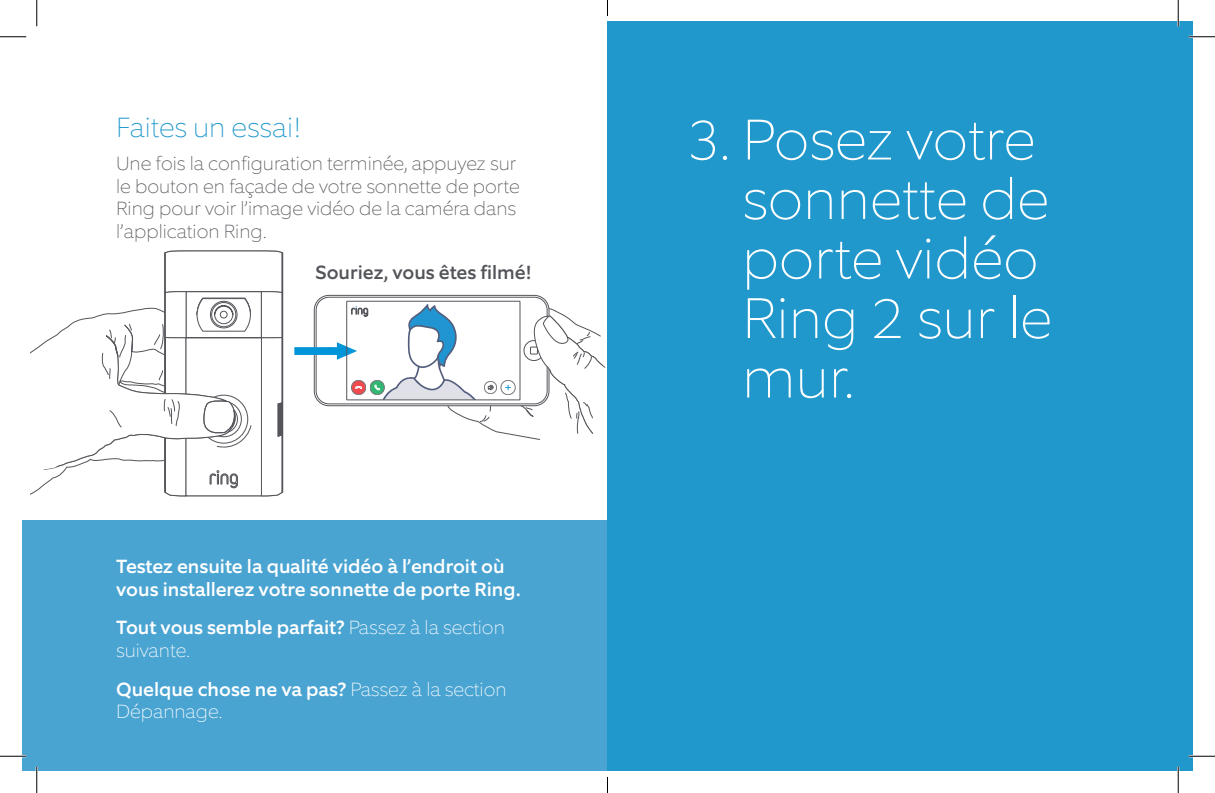
<style>
.page{position:relative;width:1215px;height:793px;background:#fff}
.page>*{position:absolute;margin:0;border:0;box-sizing:border-box;transform-origin:0 0}
.Big_Blue_Header{font:100 57.75px/59.5px "Equip";color:#fff}
.Big_Blue_Header-2{font:100 28px "Equip";color:#2198cc}
.Body_Copy{font:100 19.25px/22.8px "Equip";color:#54555a}
.Body_Copy-2{font:100 19.25px/22.8px "Equip";color:#fff}
.Body_Copy-3{font:500 19.25px/22.8px "Equip";color:#fff}
.Body_Copy-4{font:500 19.25px "Equip";color:#54555a}
.s1{font-weight:500}
</style>
<div class="page">
<div style="left:22px;top:520px;width:585px;height:251px;background:#4aa4d2"></div>
<div style="left:314px;top:295px;width:235px;height:111px;border:1px solid #54555a;border-radius:15px"></div>
<div style="left:316px;top:297px;width:231px;height:107px;border:1px solid #54555a;border-radius:13px"></div>
<svg style="left:294px;top:342px;width:63px;height:18px"></svg>
<svg style="left:30px;top:250px;width:254px;height:247px"></svg>
<div style="left:346px;top:301px;width:174px;height:99px;border:1px solid #54555a"></div>
<svg style="left:351px;top:380px;width:15px;height:15px"></svg>
<div style="left:351px;top:380px;width:15px;height:15px;border:1px solid #54555a;border-radius:50%"></div>
<svg style="left:370px;top:380px;width:14px;height:15px"></svg>
<div style="left:370px;top:380px;width:14px;height:15px;border:1px solid #54555a;border-radius:50%"></div>
<svg style="left:355px;top:386px;width:7px;height:3px"></svg>
<svg style="left:374px;top:304px;width:232px;height:136px"></svg>
<svg style="left:351px;top:306px;width:17px;height:10px"></svg>
<div style="left:607px;top:22px;width:586px;height:749px;background:#2198cc"></div>
<hr style="left:1188px;top:36px;width:26px;height:2px;background:#fff">
<hr style="left:0;top:755px;width:26px;height:2px;background:#fff">
<hr style="left:1188px;top:755px;width:26px;height:2px;background:#fff">
<hr style="left:36px;top:767px;width:2px;height:26px;background:#fff">
<hr style="left:1177px;top:0;width:2px;height:26px;background:#fff">
<hr style="left:1177px;top:767px;width:2px;height:26px;background:#fff">
<svg style="left:0;top:36px;width:26px;height:1px"></svg>
<svg style="left:1188px;top:36px;width:26px;height:1px"></svg>
<svg style="left:0;top:756px;width:26px;height:1px"></svg>
<svg style="left:1188px;top:756px;width:26px;height:1px"></svg>
<svg style="left:36px;top:0;width:1px;height:26px"></svg>
<svg style="left:36px;top:767px;width:1px;height:26px"></svg>
<svg style="left:1177px;top:0;width:1px;height:26px"></svg>
<svg style="left:1177px;top:767px;width:1px;height:26px"></svg>
<svg style="left:607px;top:0;width:1px;height:16px"></svg>
<svg style="left:607px;top:777px;width:1px;height:16px"></svg>
<p class="Big_Blue_Header-2" style="left:116px;top:110px;width:186px">Faites un essai!</p>
<p class="Body_Copy" style="left:116px;top:152px;width:405px">Une fois la configuration terminée, appuyez sur le bouton en façade de votre sonnette de porte Ring pour voir l’image vidéo de la caméra dans l’application Ring.</p>
<p class="Body_Copy-4" style="left:315px;top:260px;width:218px">Souriez, vous êtes filmé!</p>
<p class="Body_Copy-3" style="left:116px;top:555px;width:406px">Testez ensuite la qualité vidéo à l’endroit où vous installerez votre sonnette de porte Ring.</p>
<p class="Body_Copy-2" style="left:116px;top:616px;width:390px"><span class="s1">Tout vous semble parfait?</span> Passez à la section suivante.</p>
<p class="Body_Copy-2" style="left:116px;top:677px;width:392px"><span class="s1">Quelque chose ne va pas?</span> Passez à la section<br>Dépannage.</p>
<p class="Big_Blue_Header" style="left:742px;top:109px;width:311px;text-indent:-55px">3. Posez votre sonnette de porte vidéo<br>Ring 2 sur le mur.</p>
</div>
